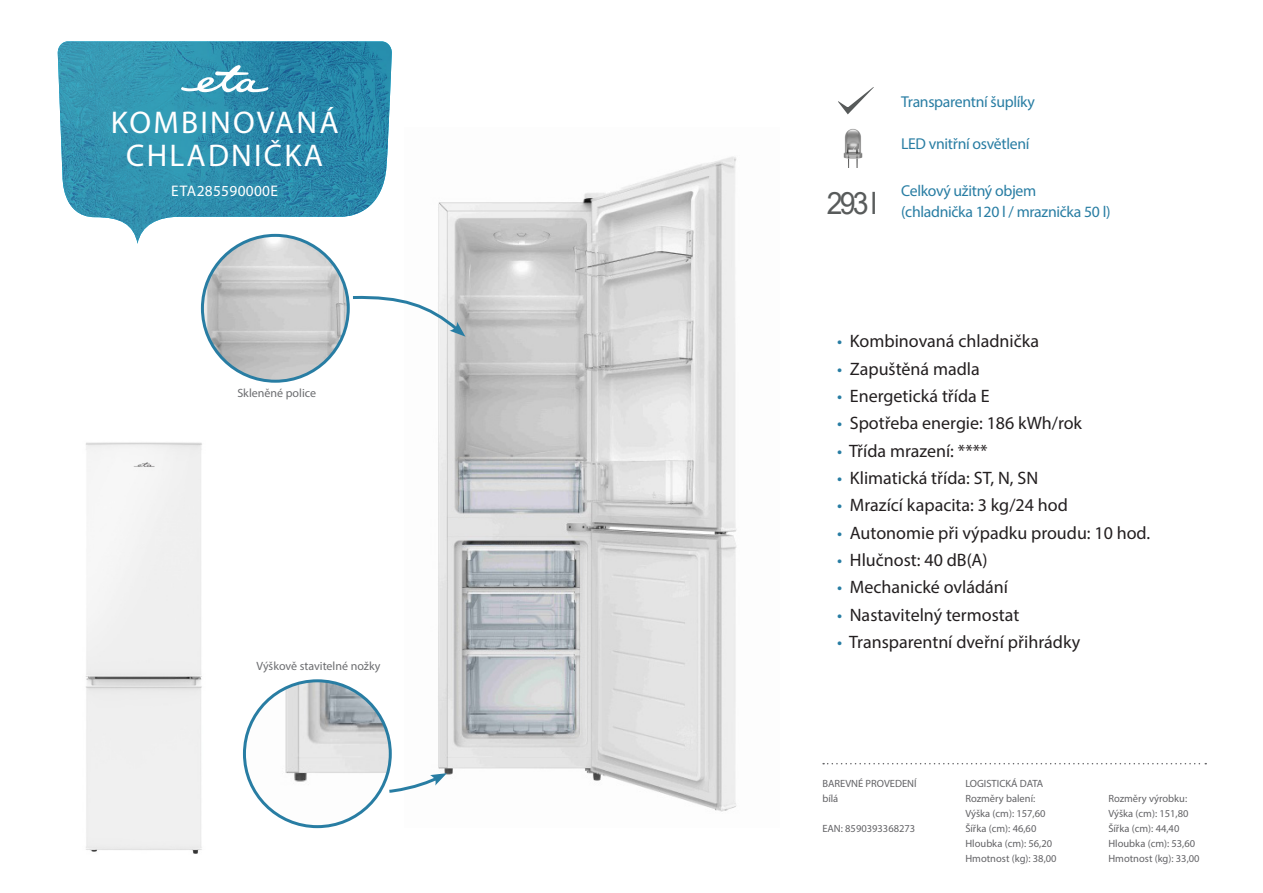
<style>
.page{position:relative;width:1263px;height:893px;background:#fff}
.page>*{position:absolute;margin:0;border:0;box-sizing:border-box;transform-origin:0 0}
.t1{font:31.5px/33px "Myriad Pro";letter-spacing:.07em;color:#fff;text-align:center}
.t2{font:30.75px "Arial";color:#585b5b;scale:.93 1}
.t3{font:18px "Myriad Pro";color:#231f20}
.t4{font:15.75px/21px "Myriad Pro";letter-spacing:-.02em;color:#287da3}
.t5{font:15.45px "Myriad Pro";letter-spacing:.02em;color:#fff}
.t6{font:12px "Myriad Pro";color:#6c6d70}
.t7{font:10.5px "Myriad Pro";color:#636366}
.s1{color:#287da3}
</style>
<div class="page">
<img style="left:438px;top:156px;width:299px;height:656px">
<img style="left:58px;top:41px;width:334px;height:203px">
<svg style="left:823px;top:763px;width:383px;height:1px"></svg>
<svg style="left:181px;top:65px;width:87px;height:27px"></svg>
<svg style="left:838px;top:87px;width:36px;height:27px"></svg>
<div style="left:86px;top:442px;width:116px;height:412px;background:#f0f0f0"></div>
<img style="left:202px;top:235px;width:146px;height:146px;border-radius:73px">
<div style="left:201px;top:234px;width:149px;height:149px;border:3px solid #287da3;border-radius:50%"></div>
<svg style="left:353px;top:295px;width:112px;height:42px"></svg>
<img style="left:244px;top:681px;width:146px;height:146px;border-radius:73px">
<div style="left:243px;top:679px;width:149px;height:149px;border:3px solid #287da3;border-radius:50%"></div>
<svg style="left:386px;top:773px;width:61px;height:21px"></svg>
<img style="left:843px;top:129px;width:20px;height:39px">
<p class="t1" style="left:111px;top:105px;width:229px">KOMBINOVANÁ<br>CHLADNIČKA</p>
<p class="t5" style="left:171px;top:182px;width:108px">ETA285590000E</p>
<p class="t6" style="left:237px;top:386px;width:80px">Skleněné police</p>
<p class="t6" style="left:256px;top:658px;width:126px">Výškově stavitelné nožky</p>
<p class="t2" style="left:827px;top:182px;width:56px">293 l</p>
<p class="t4" style="left:901px;top:91px;width:135px">Transparentní šuplíky</p>
<p class="t4" style="left:901px;top:133px;width:130px">LED vnitřní osvětlení</p>
<p class="t4" style="left:901px;top:180px;width:211px">Celkový užitný objem (chladnička 120 l / mraznička 50 l)</p>
<p class="t3" style="left:837px;top:330px;width:204px"><span class="s1">•</span> Kombinovaná chladnička</p>
<p class="t3" style="left:837px;top:357px;width:144px"><span class="s1">•</span> Zapuštěná madla</p>
<p class="t3" style="left:837px;top:385px;width:154px"><span class="s1">•</span> Energetická třída E</p>
<p class="t3" style="left:837px;top:412px;width:246px"><span class="s1">•</span> Spotřeba energie: 186 kWh/rok</p>
<p class="t3" style="left:837px;top:439px;width:152px"><span class="s1">•</span> Třída mrazení: ****</p>
<p class="t3" style="left:837px;top:467px;width:203px"><span class="s1">•</span> Klimatická třída: ST, N, SN</p>
<p class="t3" style="left:837px;top:494px;width:232px"><span class="s1">•</span> Mrazící kapacita: 3 kg/24 hod</p>
<p class="t3" style="left:837px;top:522px;width:315px"><span class="s1">•</span> Autonomie při výpadku proudu: 10 hod.</p>
<p class="t3" style="left:837px;top:549px;width:152px"><span class="s1">•</span> Hlučnost: 40 dB(A)</p>
<p class="t3" style="left:837px;top:576px;width:172px"><span class="s1">•</span> Mechanické ovládání</p>
<p class="t3" style="left:837px;top:604px;width:184px"><span class="s1">•</span> Nastavitelný termostat</p>
<p class="t3" style="left:837px;top:631px;width:245px"><span class="s1">•</span> Transparentní dveřní přihrádky</p>
<p class="t7" style="left:822px;top:777px;width:96px">BAREVNÉ PROVEDENÍ</p>
<p class="t7" style="left:822px;top:792px;width:17px">bílá</p>
<p class="t7" style="left:822px;top:822px;width:94px">EAN: 8590393368273</p>
<p class="t7" style="left:965px;top:777px;width:79px">LOGISTICKÁ DATA</p>
<p class="t7" style="left:965px;top:792px;width:71px">Rozměry balení:</p>
<p class="t7" style="left:965px;top:807px;width:82px">Výška (cm): 157,60</p>
<p class="t7" style="left:965px;top:822px;width:73px">Šířka (cm): 46,60</p>
<p class="t7" style="left:965px;top:837px;width:88px">Hloubka (cm): 56,20</p>
<p class="t7" style="left:965px;top:852px;width:93px">Hmotnost (kg): 38,00</p>
<p class="t7" style="left:1108px;top:792px;width:80px">Rozměry výrobku:</p>
<p class="t7" style="left:1108px;top:807px;width:82px">Výška (cm): 151,80</p>
<p class="t7" style="left:1108px;top:822px;width:73px">Šířka (cm): 44,40</p>
<p class="t7" style="left:1108px;top:837px;width:88px">Hloubka (cm): 53,60</p>
<p class="t7" style="left:1108px;top:852px;width:93px">Hmotnost (kg): 33,00</p>
</div>
